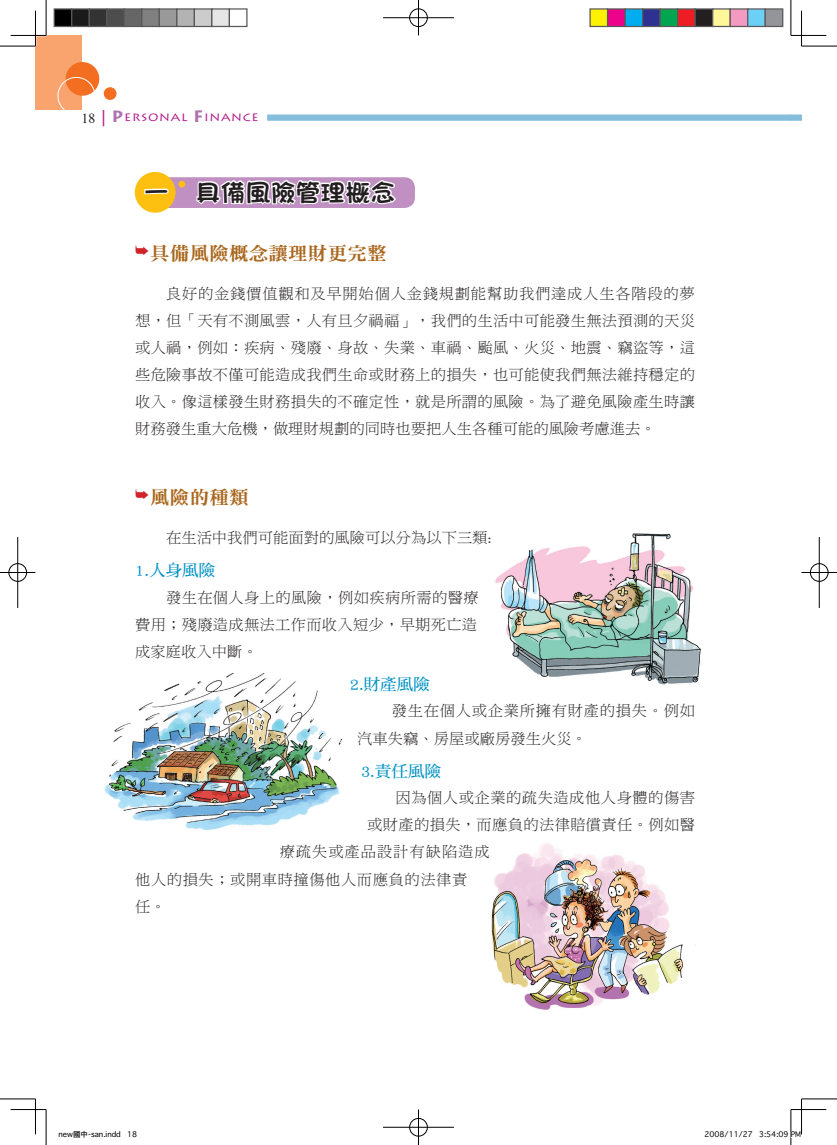
<style>
.page{position:relative;width:837px;height:1145px;background:#fff}
.page>*{position:absolute;margin:0;border:0;box-sizing:border-box;transform-origin:0 0}
.t1{font:23.75px "DF Fang Yuan Std W7";color:#231f20;scale:1.05 1}
.t2{font:18.75px "DF Ming Std W9";letter-spacing:.01em;color:#aa671d;scale:1.04 1}
.t3{font:16.25px "DF Ming Std W7";color:#0092c4}
.t4{font:15px/27.1px "DF Ming Std W3";letter-spacing:.02em;color:#231f20;text-align:justify}
.t5{font:15px/27.1px "DF Ming Std W3";letter-spacing:.045em;color:#231f20}
.t6{font:15px "DF Ming Std W3";color:#231f20}
.t7{font:15px "DF Ming Std W3";letter-spacing:.06em;color:#231f20}
.t8{font:12.5px "Lithos Pro";letter-spacing:.05em;color:#b41e8d;scale:1.08 1}
.t9{font:7.5px "Osaka";color:#000}
.s1{font-family:"Times";font-size:13.75px;color:#231f20}
.s2{font-family:"DF Hei Std W7";font-size:16.25px}
.s3{font-weight:700;font-size:16.25px;color:#af72af}
</style>
<div class="page">
<div style="left:155px;top:177px;width:260px;height:31px;background:#bf90c1;border-radius:11px"></div>
<div style="left:135px;top:172px;width:40px;height:41px;background:#fdc011;border-radius:50%"></div>
<div style="left:178px;top:181px;width:7px;height:6px;background:#fdc011;border-radius:50%"></div>
<div style="left:35px;top:35px;width:46px;height:75px;background:#f9a46e"></div>
<div style="left:66px;top:62px;width:33px;height:34px;background:#f36e21;border-radius:50%"></div>
<div style="left:58px;top:77px;width:37px;height:38px;border:1px solid #fff;border-radius:50%"></div>
<div style="left:104px;top:87px;width:12px;height:13px;background:#f36e21;border-radius:50%"></div>
<div style="left:267px;top:114px;width:523px;height:7px;background:#86bddd"></div>
<div style="left:790px;top:114px;width:11px;height:7px;background:#86bddd"></div>
<img style="left:491px;top:843px;width:205px;height:167px">
<img style="left:105px;top:674px;width:237px;height:156px">
<img style="left:495px;top:533px;width:206px;height:152px">
<svg style="left:144px;top:188px;width:25px;height:7px"></svg>
<svg style="left:196px;top:180px;width:200px;height:25px"></svg>
<hr style="left:0;top:46px;width:35px;height:1px;background:#000">
<hr style="left:801px;top:46px;width:35px;height:1px;background:#000">
<hr style="left:0;top:1098px;width:35px;height:1px;background:#000">
<hr style="left:801px;top:1098px;width:35px;height:1px;background:#000">
<hr style="left:46px;top:0;width:1px;height:35px;background:#000">
<hr style="left:46px;top:1109px;width:1px;height:35px;background:#000">
<hr style="left:790px;top:0;width:1px;height:35px;background:#000">
<hr style="left:790px;top:1109px;width:1px;height:35px;background:#000">
<hr style="left:11px;top:35px;width:35px;height:1px;background:#000">
<hr style="left:790px;top:35px;width:36px;height:1px;background:#000">
<hr style="left:11px;top:1109px;width:35px;height:1px;background:#000">
<hr style="left:790px;top:1109px;width:36px;height:1px;background:#000">
<hr style="left:35px;top:11px;width:1px;height:35px;background:#000">
<hr style="left:35px;top:1098px;width:1px;height:36px;background:#000">
<hr style="left:801px;top:11px;width:1px;height:35px;background:#000">
<hr style="left:801px;top:1098px;width:1px;height:36px;background:#000">
<div style="left:408px;top:8px;width:20px;height:19px;border:2px solid #fff;border-radius:50%"></div>
<hr style="left:383px;top:17px;width:71px;height:2px;background:#fff">
<hr style="left:417px;top:0;width:2px;height:35px;background:#fff">
<div style="left:409px;top:9px;width:18px;height:18px;border:1px solid #000;border-radius:50%"></div>
<hr style="left:383px;top:18px;width:71px;height:1px;background:#000">
<hr style="left:418px;top:0;width:1px;height:35px;background:#000">
<div style="left:408px;top:1117px;width:20px;height:20px;border:2px solid #fff;border-radius:50%"></div>
<hr style="left:383px;top:1126px;width:71px;height:2px;background:#fff">
<hr style="left:417px;top:1109px;width:2px;height:35px;background:#fff">
<div style="left:409px;top:1118px;width:18px;height:18px;border:1px solid #000;border-radius:50%"></div>
<hr style="left:383px;top:1127px;width:71px;height:1px;background:#000">
<hr style="left:418px;top:1109px;width:1px;height:35px;background:#000">
<div style="left:8px;top:562px;width:19px;height:20px;border:2px solid #fff;border-radius:50%"></div>
<hr style="left:0;top:571px;width:35px;height:2px;background:#fff">
<hr style="left:17px;top:537px;width:2px;height:71px;background:#fff">
<div style="left:9px;top:563px;width:18px;height:18px;border:1px solid #000;border-radius:50%"></div>
<hr style="left:0;top:572px;width:35px;height:1px;background:#000">
<hr style="left:18px;top:537px;width:1px;height:71px;background:#000">
<div style="left:809px;top:562px;width:19px;height:20px;border:2px solid #fff;border-radius:50%"></div>
<hr style="left:801px;top:571px;width:35px;height:2px;background:#fff">
<div style="left:809px;top:563px;width:19px;height:18px;border:1px solid #000;border-radius:50%"></div>
<hr style="left:801px;top:572px;width:35px;height:1px;background:#000">
<hr style="left:818px;top:537px;width:1px;height:71px;background:#000">
<div style="left:54px;top:9px;width:18px;height:17px;background:#000"></div>
<div style="left:54px;top:8px;width:18px;height:19px;border:1px solid #595959"></div>
<div style="left:72px;top:9px;width:17px;height:17px;background:#1a1a1a"></div>
<div style="left:71px;top:8px;width:19px;height:19px;border:1px solid #595959"></div>
<div style="left:89px;top:9px;width:18px;height:17px;background:#333"></div>
<div style="left:89px;top:8px;width:18px;height:19px;border:1px solid #595959"></div>
<div style="left:107px;top:9px;width:17px;height:17px;background:#4d4d4d"></div>
<div style="left:106px;top:8px;width:19px;height:19px;border:1px solid #595959"></div>
<div style="left:124px;top:9px;width:18px;height:17px;background:#666"></div>
<div style="left:124px;top:8px;width:18px;height:19px;border:1px solid #595959"></div>
<div style="left:142px;top:9px;width:17px;height:17px;background:#808080"></div>
<div style="left:141px;top:8px;width:19px;height:19px;border:1px solid #595959"></div>
<div style="left:159px;top:9px;width:18px;height:17px;background:#999"></div>
<div style="left:159px;top:8px;width:18px;height:19px;border:1px solid #595959"></div>
<div style="left:177px;top:9px;width:17px;height:17px;background:#b3b3b3"></div>
<div style="left:176px;top:8px;width:19px;height:19px;border:1px solid #595959"></div>
<div style="left:194px;top:9px;width:18px;height:17px;background:#ccc"></div>
<div style="left:194px;top:8px;width:18px;height:19px;border:1px solid #595959"></div>
<div style="left:212px;top:9px;width:17px;height:17px;background:#e6e6e6"></div>
<div style="left:211px;top:8px;width:19px;height:19px;border:1px solid #595959"></div>
<div style="left:229px;top:8px;width:18px;height:19px;border:1px solid #595959"></div>
<div style="left:590px;top:9px;width:17px;height:17px;background:#fff101"></div>
<div style="left:589px;top:8px;width:19px;height:19px;border:1px solid #595959"></div>
<div style="left:607px;top:9px;width:18px;height:17px;background:#ed028c"></div>
<div style="left:606px;top:8px;width:19px;height:19px;border:1px solid #595959"></div>
<div style="left:625px;top:9px;width:17px;height:17px;background:#00aeef"></div>
<div style="left:624px;top:8px;width:19px;height:19px;border:1px solid #595959"></div>
<div style="left:642px;top:9px;width:18px;height:17px;background:#2e3092"></div>
<div style="left:641px;top:8px;width:19px;height:19px;border:1px solid #595959"></div>
<div style="left:660px;top:9px;width:17px;height:17px;background:#00a54f"></div>
<div style="left:659px;top:8px;width:19px;height:19px;border:1px solid #595959"></div>
<div style="left:677px;top:9px;width:18px;height:17px;background:#ee1d23"></div>
<div style="left:676px;top:8px;width:19px;height:19px;border:1px solid #595959"></div>
<div style="left:695px;top:9px;width:17px;height:17px;background:#231f20"></div>
<div style="left:694px;top:8px;width:19px;height:19px;border:1px solid #595959"></div>
<div style="left:712px;top:9px;width:18px;height:17px;background:#fff79a"></div>
<div style="left:711px;top:8px;width:19px;height:19px;border:1px solid #595959"></div>
<div style="left:730px;top:9px;width:17px;height:17px;background:#f499c2"></div>
<div style="left:729px;top:8px;width:19px;height:19px;border:1px solid #595959"></div>
<div style="left:747px;top:9px;width:18px;height:17px;background:#6bcff6"></div>
<div style="left:746px;top:8px;width:19px;height:19px;border:1px solid #595959"></div>
<div style="left:765px;top:9px;width:17px;height:17px;background:#939598"></div>
<div style="left:764px;top:8px;width:19px;height:19px;border:1px solid #595959"></div>
<p class="t8" style="left:81px;top:110px;width:165px"><span class="s1">18</span><span class="s2">｜</span><span class="s3">P</span>ERSONAL <span class="s3">F</span>INANCE</p>
<h1 class="t1" style="left:144px;top:179px;width:241px">一 具備風險管理概念</h1>
<p class="t2" style="left:135px;top:243px;width:243px"><sup>➥</sup>具備風險概念讓理財更完整</p>
<p class="t4" style="left:135px;top:279px;width:561px;text-indent:31px">良好的金錢價值觀和及早開始個人金錢規劃能幫助我們達成人生各階段的夢想，但「天有不測風雲，人有旦夕禍福」，我們的生活中可能發生無法預測的天災或人禍，例如：疾病、殘廢、身故、失業、車禍、颱風、火災、地震、竊盜等，這些危險事故不僅可能造成我們生命或財務上的損失，也可能使我們無法維持穩定的收入。像這樣發生財務損失的不確定性，就是所謂的風險。為了避免風險產生時讓財務發生重大危機，做理財規劃的同時也要把人生各種可能的風險考慮進去。</p>
<p class="t2" style="left:135px;top:487px;width:110px"><sup>➥</sup>風險的種類</p>
<p class="t6" style="left:166px;top:529px;width:327px">在生活中我們可能面對的風險可以分為以下三類:</p>
<p class="t3" style="left:135px;top:562px;width:82px">1.人身風險</p>
<p class="t4" style="left:135px;top:583px;width:345px;text-indent:31px">發生在個人身上的風險，例如疾病所需的醫療費用；殘廢造成無法工作而收入短少，早期死亡造成家庭收入中斷。</p>
<p class="t3" style="left:349px;top:675px;width:82px">2.財產風險</p>
<p class="t5" style="left:357px;top:697px;width:339px;text-indent:35px">發生在個人或企業所擁有財產的損失。例如汽車失竊、房屋或廠房發生火災。</p>
<p class="t3" style="left:361px;top:762px;width:82px">3.責任風險</p>
<p class="t4" style="left:395px;top:784px;width:301px">因為個人或企業的疏失造成他人身體的傷害</p>
<p class="t4" style="left:367px;top:811px;width:329px">或財產的損失，而應負的法律賠償責任。例如醫</p>
<p class="t7" style="left:279px;top:844px;width:211px">療疏失或產品設計有缺陷造成</p>
<p class="t4" style="left:135px;top:865px;width:333px">他人的損失；或開車時撞傷他人而應負的法律責</p>
<p class="t4" style="left:135px;top:892px;width:32px">任。</p>
<p class="t9" style="left:59px;top:1129px;width:80px">new國中-san.indd 18</p>
<p class="t9" style="left:704px;top:1129px;width:98px">2008/11/27 3:54:09 PM</p>
</div>
